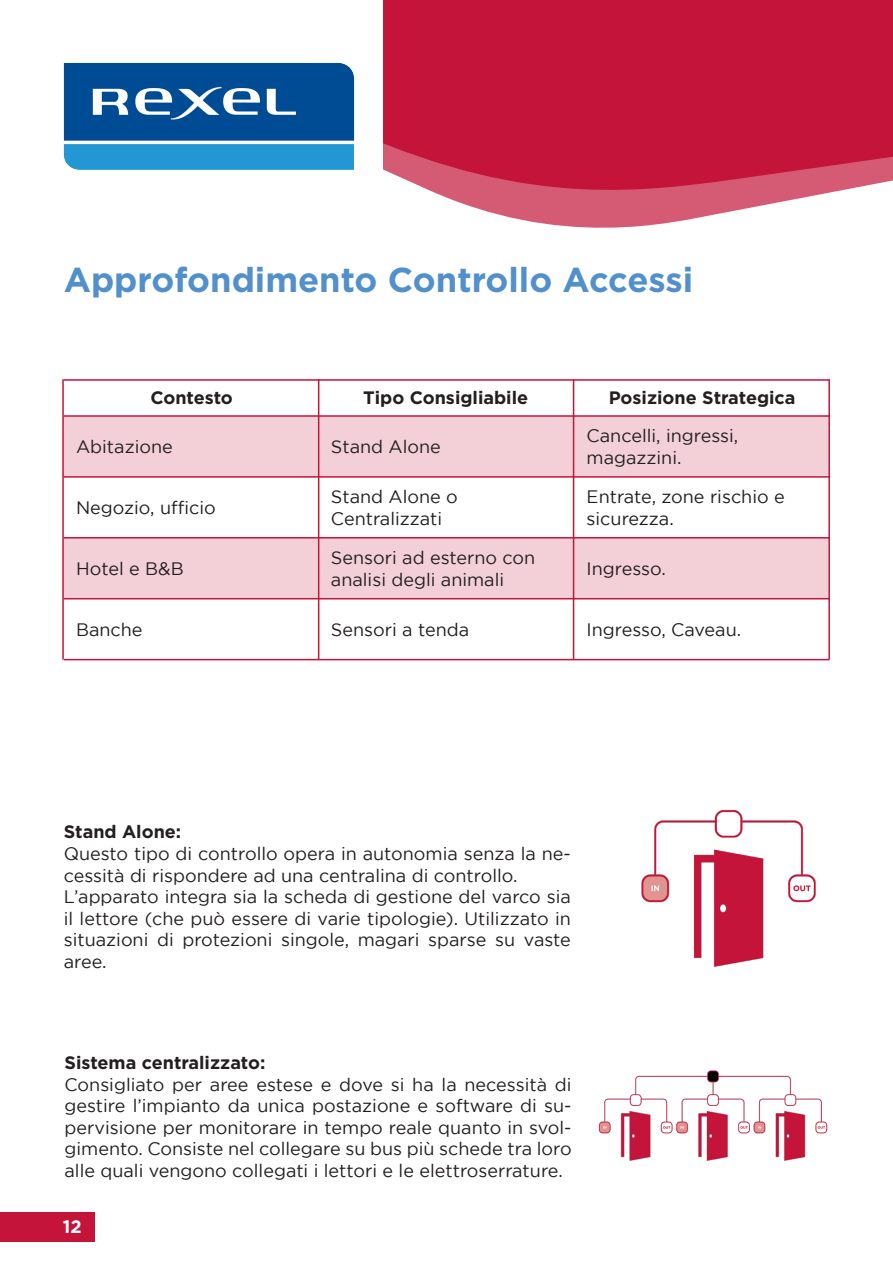
<style>
.page{position:relative;width:893px;height:1263px;background:#fff}
.page>*{position:absolute;margin:0;border:0;box-sizing:border-box;transform-origin:0 0}
.t1{font:700 34.5px "Gotham";color:#5290cc}
.t2{font:18px/21.6px "Gotham";color:#231f20}
.t3{font:700 18px "Gotham";color:#231f20}
.t4{font:700 18px "Gotham";color:#fff}
</style>
<div class="page">
<div style="left:64px;top:416px;width:765px;height:61px;background:#f3d0d8"></div>
<div style="left:64px;top:538px;width:765px;height:61px;background:#f3d0d8"></div>
<svg style="left:486px;top:211px;width:247px;height:17px;fill:#d55a74"></svg>
<svg style="left:383px;top:0;width:509px;height:211px;background:#c82648"></svg>
<img style="left:63px;top:62px;width:292px;height:108px">
<hr style="left:573px;top:379px;width:1px;height:281px;background:#c41439">
<hr style="left:828px;top:379px;width:2px;height:281px;background:#c41439">
<hr style="left:318px;top:379px;width:1px;height:281px;background:#c41439">
<hr style="left:62px;top:379px;width:2px;height:281px;background:#c41439">
<hr style="left:64px;top:415px;width:765px;height:2px;background:#c41439">
<hr style="left:64px;top:379px;width:765px;height:2px;background:#c41439">
<hr style="left:64px;top:659px;width:765px;height:1px;background:#c41439">
<hr style="left:64px;top:476px;width:765px;height:2px;background:#c41439">
<hr style="left:64px;top:537px;width:765px;height:1px;background:#c41439">
<hr style="left:64px;top:598px;width:765px;height:1px;background:#c41439">
<div style="left:0;top:1212px;width:94px;height:30px;background:#c41439"></div>
<svg style="left:892px;top:0;width:1px;height:181px"></svg>
<img style="left:641px;top:809px;width:175px;height:158px">
<img style="left:598px;top:1070px;width:230px;height:91px">
<p class="t1" style="left:64px;top:260px;width:631px">Approfondimento Controllo Accessi</p>
<p class="t3" style="left:150px;top:387px;width:84px">Contesto</p>
<p class="t2" style="left:76px;top:436px;width:98px">Abitazione</p>
<p class="t2" style="left:76px;top:496px;width:141px">Negozio, ufficio</p>
<p class="t2" style="left:76px;top:557px;width:109px">Hotel e B&amp;B</p>
<p class="t2" style="left:76px;top:618px;width:68px">Banche</p>
<p class="t3" style="left:363px;top:387px;width:166px">Tipo Consigliabile</p>
<p class="t3" style="left:609px;top:387px;width:188px">Posizione Strategica</p>
<p class="t2" style="left:331px;top:436px;width:111px">Stand Alone</p>
<p class="t2" style="left:331px;top:486px;width:128px">Stand Alone o</p>
<p class="t2" style="left:331px;top:507px;width:113px">Centralizzati</p>
<p class="t2" style="left:331px;top:547px;width:206px">Sensori ad esterno con analisi degli animali</p>
<p class="t2" style="left:331px;top:618px;width:140px">Sensori a tenda</p>
<p class="t2" style="left:587px;top:425px;width:153px">Cancelli, ingressi,</p>
<p class="t2" style="left:587px;top:446px;width:96px">magazzini.</p>
<p class="t2" style="left:587px;top:486px;width:200px">Entrate, zone rischio e sicurezza.</p>
<p class="t2" style="left:587px;top:557px;width:81px">Ingresso.</p>
<p class="t2" style="left:587px;top:618px;width:156px">Ingresso, Caveau.</p>
<p class="t3" style="left:64px;top:821px;width:119px">Stand Alone:</p>
<p class="t2" style="left:64px;top:842px;width:509px">Questo tipo di controllo opera in autonomia senza la ne&shy;cessità di rispondere ad una centralina di controllo.</p>
<p class="t2" style="left:64px;top:886px;width:509px;text-align:justify">L’apparato integra sia la scheda di gestione del varco sia il lettore (che può essere di varie tipologie). Utilizzato in situazioni di protezioni singole, magari sparse su vaste aree.</p>
<p class="t3" style="left:65px;top:1052px;width:202px">Sistema centralizzato:</p>
<p class="t2" style="left:65px;top:1073px;width:509px;text-align:justify">Consigliato per aree estese e dove si ha la necessità di gestire l’impianto da unica postazione e software di su&shy;pervisione per monitorare in tempo reale quanto in svol&shy;gimento. Consiste nel collegare su bus più schede tra loro alle quali vengono collegati i lettori e le elettroserrature.</p>
<p class="t4" style="left:63px;top:1216px;width:20px">12</p>
</div>
